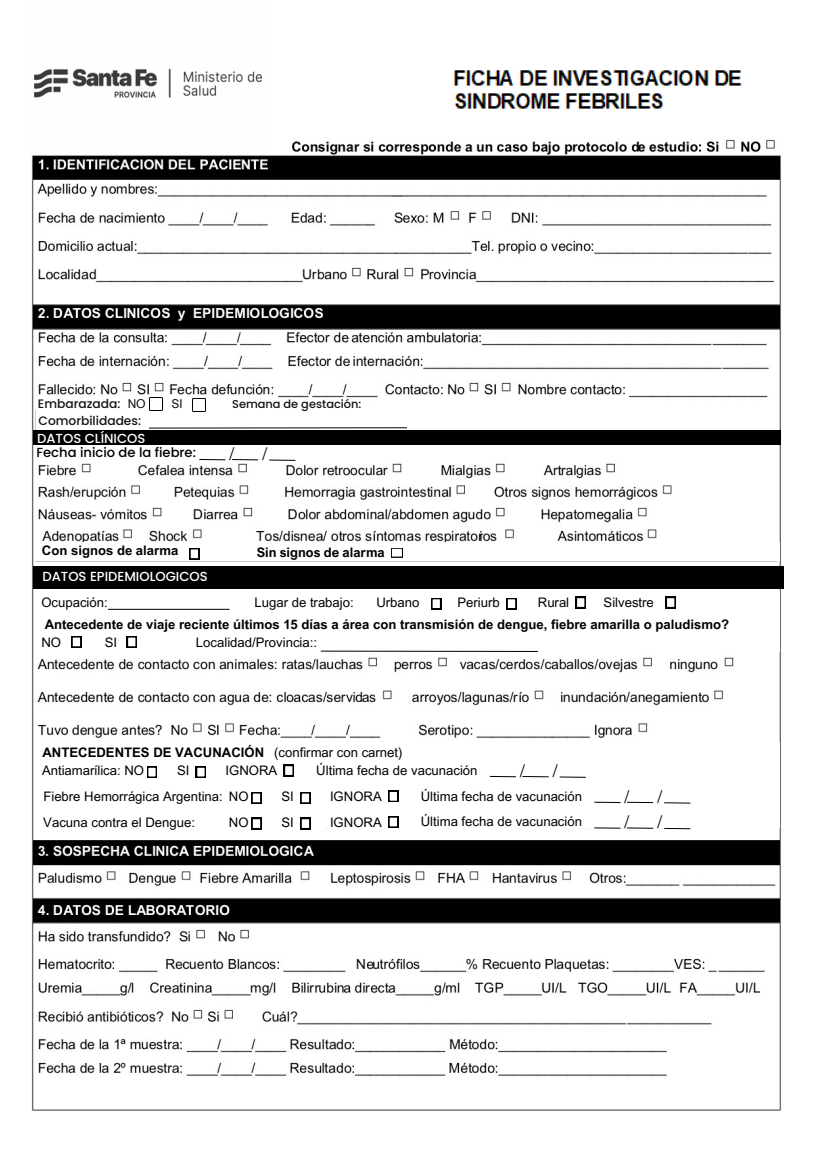
<style>
.page{position:relative;width:814px;height:1152px;background:#fff}
.page>*{position:absolute;margin:0;border:0;box-sizing:border-box;transform-origin:0 0}
.t1{font:15.22px "Trocchi";color:#000}
.t2{font:13.12px "Arial MT Pro";color:#000}
.t3{font:700 13.12px "Arial MT Pro";color:#000}
.t4{font:500 13.12px "Poppins";color:#fff}
.t5{font:500 13.12px "Poppins";color:#000}
.t6{font:700 13.12px "Arial Nova";color:#000}
.t7{font:500 12.25px "Poppins";color:#131313}
.t8{font:12.25px "Arial Nova";color:#131313}
.t9{font:500 11.38px "Poppins";color:#131313}
</style>
<div class="page">
<img style="left:31px;top:140px;width:750px;height:971px">
<div style="left:36px;top:406px;width:743px;height:47px;background:#fff"></div>
<svg style="left:149px;top:397px;width:14px;height:14px"></svg>
<svg style="left:192px;top:398px;width:14px;height:14px"></svg>
<svg style="left:148px;top:427px;width:259px;height:2px"></svg>
<div style="left:33px;top:430px;width:747px;height:15px;background:#000"></div>
<svg style="left:199px;top:459px;width:60px;height:1px"></svg>
<svg style="left:268px;top:459px;width:28px;height:2px"></svg>
<img style="left:31px;top:69px;width:240px;height:81px">
<img style="left:453px;top:70px;width:289px;height:39px">
<div style="left:34px;top:542px;width:746px;height:18px;background:#fff"></div>
<div style="left:33px;top:566px;width:751px;height:23px;background:#000"></div>
<svg style="left:189px;top:548px;width:10px;height:11px"></svg>
<svg style="left:391px;top:548px;width:11px;height:9px"></svg>
<div style="left:34px;top:591px;width:746px;height:60px;background:#fff"></div>
<hr style="left:108px;top:609px;width:121px;height:1px;background:#000">
<svg style="left:320px;top:650px;width:218px;height:2px"></svg>
<svg style="left:71px;top:636px;width:10px;height:11px"></svg>
<svg style="left:127px;top:636px;width:10px;height:11px"></svg>
<svg style="left:431px;top:598px;width:10px;height:11px"></svg>
<svg style="left:506px;top:598px;width:10px;height:11px"></svg>
<svg style="left:576px;top:597px;width:9px;height:11px"></svg>
<svg style="left:666px;top:597px;width:9px;height:11px"></svg>
<div style="left:36px;top:742px;width:743px;height:86px;background:#fff"></div>
<svg style="left:147px;top:766px;width:10px;height:11px"></svg>
<svg style="left:196px;top:766px;width:10px;height:11px"></svg>
<svg style="left:284px;top:765px;width:10px;height:11px"></svg>
<svg style="left:489px;top:776px;width:60px;height:1px"></svg>
<svg style="left:559px;top:776px;width:27px;height:2px"></svg>
<svg style="left:251px;top:792px;width:10px;height:11px"></svg>
<svg style="left:300px;top:792px;width:10px;height:11px"></svg>
<svg style="left:388px;top:791px;width:10px;height:11px"></svg>
<svg style="left:594px;top:801px;width:60px;height:2px"></svg>
<svg style="left:664px;top:802px;width:27px;height:2px"></svg>
<svg style="left:251px;top:818px;width:10px;height:11px"></svg>
<svg style="left:300px;top:818px;width:10px;height:11px"></svg>
<svg style="left:388px;top:816px;width:10px;height:11px"></svg>
<svg style="left:594px;top:827px;width:60px;height:2px"></svg>
<svg style="left:663px;top:828px;width:28px;height:1px"></svg>
<p class="t7" style="left:38px;top:396px;width:84px">Embarazada:</p>
<h3 class="t8" style="left:128px;top:396px;width:20px">NO</h3>
<p class="t8" style="left:172px;top:396px;width:13px">SI</p>
<p class="t9" style="left:232px;top:396px;width:131px">Semana de gestación:</p>
<h3 class="t7" style="left:39px;top:412px;width:104px">Comorbilidades:</h3>
<h1 class="t4" style="left:37px;top:429px;width:110px">DATOS CLÍNICOS</h1>
<h3 class="t5" style="left:36px;top:443px;width:161px">Fecha inicio de la fiebre:</h3>
<p class="t1" style="left:262px;top:443px;width:8px">/</p>
<p class="t1" style="left:229px;top:443px;width:8px">/</p>
<p class="t3" style="left:42px;top:546px;width:138px">Con signos de alarma</p>
<h3 class="t6" style="left:257px;top:544px;width:129px">Sin signos de alarma</h3>
<h3 class="t4" style="left:42px;top:567px;width:167px">DATOS EPIDEMIOLOGICOS</h3>
<h1 class="t2" style="left:41px;top:598px;width:68px">Ocupación:</h1>
<h4 class="t2" style="left:254px;top:598px;width:101px">Lugar de trabajo:</h4>
<h4 class="t2" style="left:376px;top:598px;width:45px">Urbano</h4>
<h4 class="t2" style="left:457px;top:598px;width:44px">Periurb</h4>
<h4 class="t2" style="left:538px;top:598px;width:33px">Rural</h4>
<h4 class="t2" style="left:603px;top:598px;width:52px">Silvestre</h4>
<h4 class="t3" style="left:45px;top:619px;width:686px">Antecedente de viaje reciente últimos 15 días a área con transmisión de dengue, fiebre amarilla o paludismo?</h4>
<h3 class="t2" style="left:196px;top:637px;width:123px">Localidad/Provincia::</h3>
<h2 class="t2" style="left:41px;top:637px;width:21px">NO</h2>
<p class="t2" style="left:105px;top:637px;width:14px">SI</p>
<h2 class="t3" style="left:42px;top:747px;width:223px">ANTECEDENTES DE VACUNACIÓN</h2>
<h4 class="t2" style="left:42px;top:765px;width:104px">Antiamarílica: NO</h4>
<h1 class="t2" style="left:177px;top:766px;width:14px">SI</h1>
<h4 class="t2" style="left:225px;top:766px;width:53px">IGNORA</h4>
<h4 class="t2" style="left:316px;top:765px;width:163px">Última fecha de vacunación</h4>
<h2 class="t1" style="left:519px;top:760px;width:8px">/</h2>
<h2 class="t1" style="left:552px;top:760px;width:8px">/</h2>
<h4 class="t2" style="left:43px;top:792px;width:181px">Fiebre Hemorrágica Argentina:</h4>
<p class="t2" style="left:229px;top:792px;width:21px">NO</p>
<p class="t2" style="left:281px;top:792px;width:14px">SI</p>
<p class="t2" style="left:330px;top:792px;width:53px">IGNORA</p>
<h4 class="t2" style="left:421px;top:791px;width:163px">Última fecha de vacunación</h4>
<h2 class="t1" style="left:624px;top:786px;width:8px">/</h2>
<h2 class="t1" style="left:656px;top:786px;width:8px">/</h2>
<h4 class="t2" style="left:43px;top:817px;width:153px">Vacuna contra el Dengue:</h4>
<p class="t2" style="left:229px;top:817px;width:21px">NO</p>
<p class="t2" style="left:281px;top:817px;width:14px">SI</p>
<p class="t2" style="left:330px;top:817px;width:53px">IGNORA</p>
<p class="t2" style="left:421px;top:816px;width:163px">Última fecha de vacunación</p>
<p class="t1" style="left:624px;top:812px;width:8px">/</p>
<h4 class="t1" style="left:656px;top:812px;width:8px">/</h4>
<h4 class="t2" style="left:274px;top:747px;width:130px">(confirmar con carnet)</h4>
</div>
